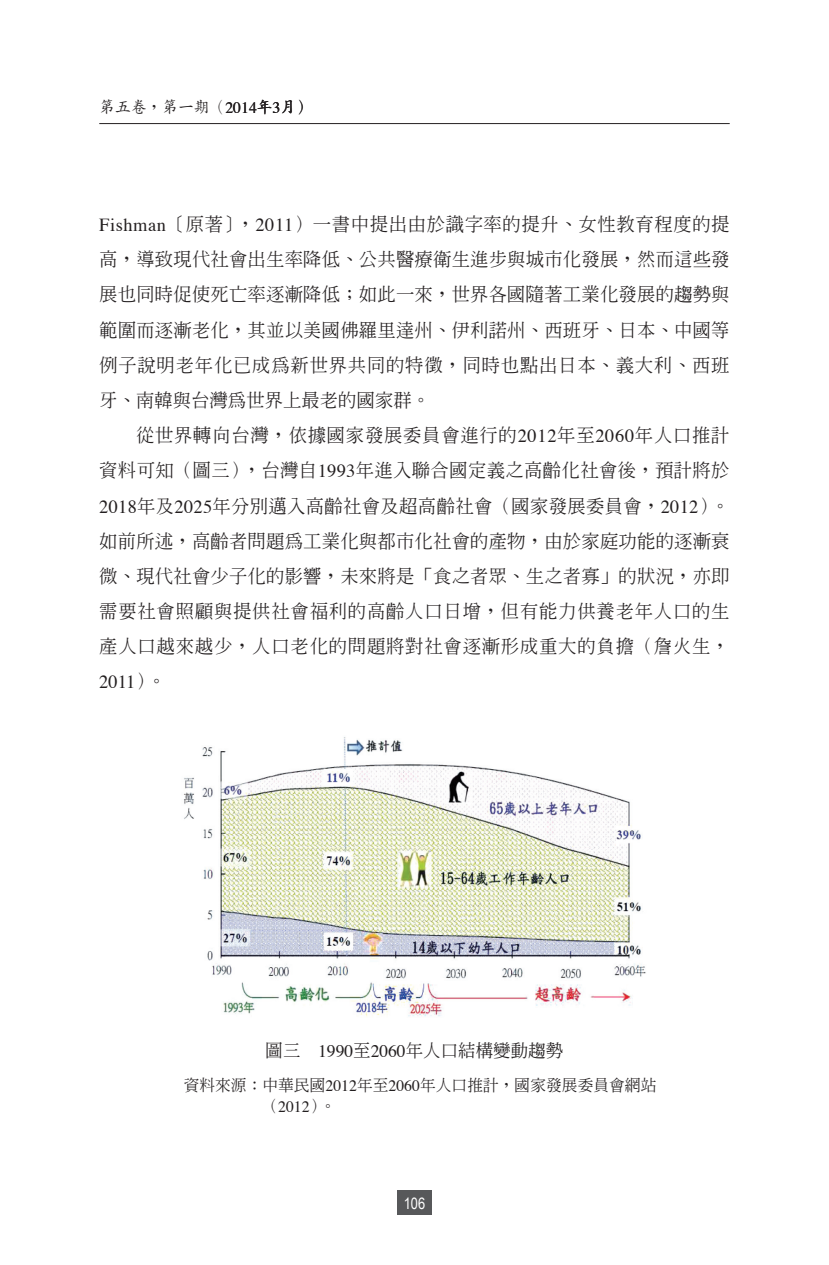
<style>
.page{position:relative;width:829px;height:1265px;background:#fff}
.page>*{position:absolute;margin:0;border:0;box-sizing:border-box;transform-origin:0 0}
.中-內文{font:500 18.38px/35.2px "Inn Ming";letter-spacing:.04em;color:#231f20;text-align:justify}
.表格頭{font:500 17.5px "Inn Ming";color:#231f20}
.表格底說明{font:500 15.75px/21px "Inn Ming";color:#231f20}
.t1{font:500 15.75px "Zen Kai";color:#231f20}
.t2{font:15.75px "Arial Narrow";color:#fff}
.s1{font-family:"Times";font-weight:400}
</style>
<div class="page">
<hr style="left:99px;top:123px;width:630px;height:1px;background:#231f20">
<div style="left:397px;top:1191px;width:35px;height:24px;background:#57585a"></div>
<img style="left:184px;top:737px;width:462px;height:280px">
<p class="t1" style="left:99px;top:99px;width:214px">第五卷，第一期（<span class="s1">2014</span>年<span class="s1">3</span>月）</p>
<p class="中-內文" style="left:99px;top:206px;width:631px"><span class="s1">Fishman</span>〔原著〕，<span class="s1">2011</span>）一書中提出由於識字率的提升、女性教育程度的提高，導致現代社會出生率降低、公共醫療衛生進步與城市化發展，然而這些發展也同時促使死亡率逐漸降低；如此一來，世界各國隨著工業化發展的趨勢與範圍而逐漸老化，其並以美國佛羅里達州、伊利諾州、西班牙、日本、中國等例子說明老年化已成為新世界共同的特徵，同時也點出日本、義大利、西班牙、南韓與台灣為世界上最老的國家群。</p>
<p class="中-內文" style="left:99px;top:417px;width:632px;text-indent:37px">從世界轉向台灣，依據國家發展委員會進行的<span class="s1">2012</span>年至<span class="s1">2060</span>年人口推計資料可知（圖三），台灣自<span class="s1">1993</span>年進入聯合國定義之高齡化社會後，預計將於<span class="s1">2018</span>年及<span class="s1">2025</span>年分別邁入高齡社會及超高齡社會（國家發展委員會，<span class="s1">2012</span>）。如前所述，高齡者問題為工業化與都市化社會的產物，由於家庭功能的逐漸衰微、現代社會少子化的影響，未來將是「食之者眾、生之者寡」的狀況，亦即需要社會照顧與提供社會福利的高齡人口日增，但有能力供養老年人口的生產人口越來越少，人口老化的問題將對社會逐漸形成重大的負擔（詹火生，<span class="s1">2011</span>）。</p>
<p class="表格頭" style="left:265px;top:1042px;width:299px">圖三 <span class="s1">1990</span>至<span class="s1">2060</span>年人口結構變動趨勢</p>
<p class="表格底說明" style="left:262px;top:1074px;width:395px;text-indent:-79px">資料來源：中華民國<span class="s1">2012</span>年至<span class="s1">2060</span>年人口推計，國家發展委員會網站（<span class="s1">2012</span>）。</p>
<p class="t2" style="left:403px;top:1194px;width:23px">106</p>
</div>
